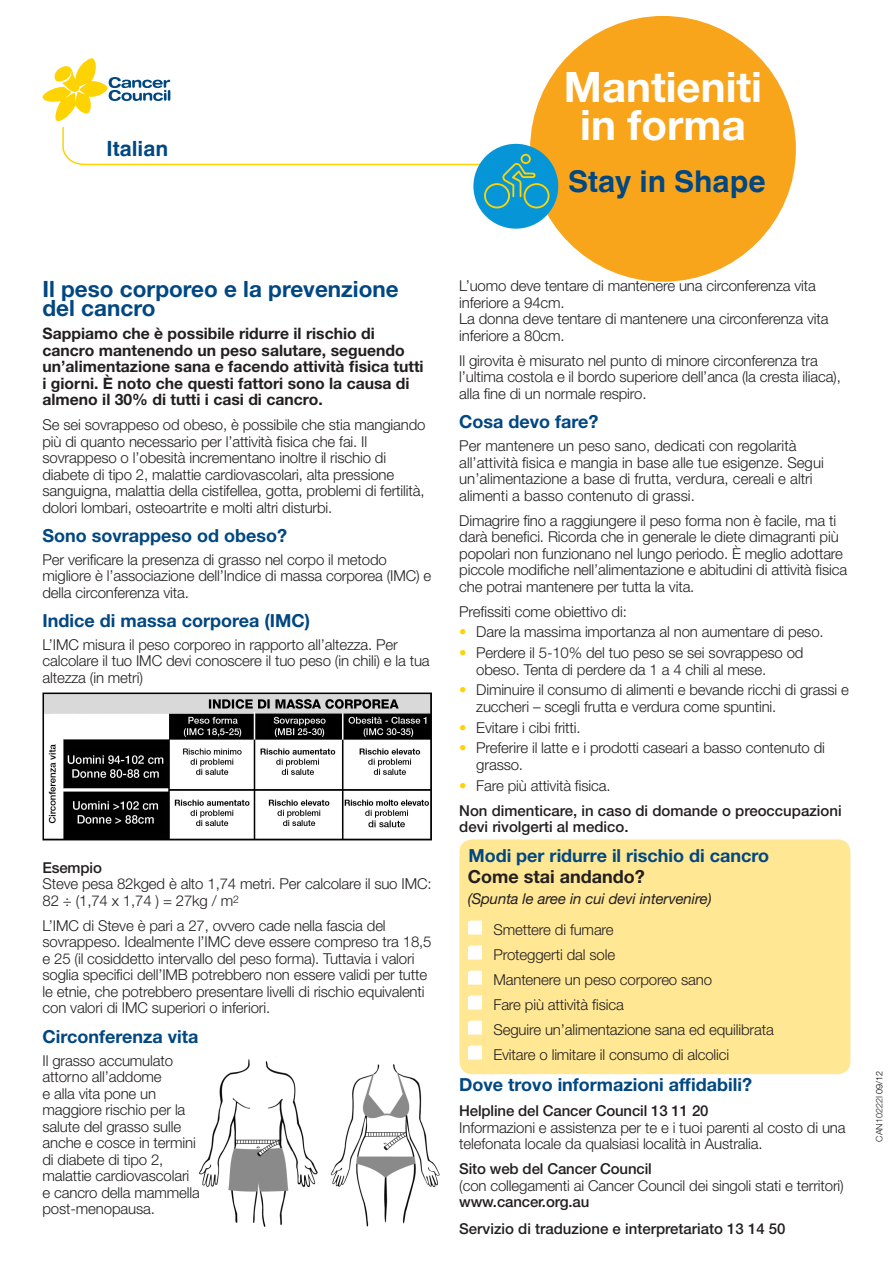
<style>
.page{position:relative;width:893px;height:1263px;background:#fff}
.page>*{position:absolute;margin:0;border:0;box-sizing:border-box;transform-origin:0 0}
.main_heading{font:700 42px/37.5px "Helvetica Neue LT Std";color:#fff;text-align:center}
.subs_light_blue{font:700 30px "Helvetica World";color:#014782}
.subs_blue{font:700 22.5px/19.5px "Helvetica Neue LT Std";color:#014782}
.subs_light_blue-2{font:700 21px "Helvetica World";color:#014782}
.subs_blue-2{font:700 18px "Helvetica Neue LT Std";color:#014782}
.t1{font:700 18px "Helvetica Neue LT Std";color:#231f20}
.intro_para{font:700 15.75px/16.5px "Helvetica Neue LT Std";color:#231f20}
.body{font:300 15px/16.5px "Helvetica Neue LT Std";letter-spacing:-.01em;color:#231f20}
.bullet_para{font:300 15px/16.5px "Helvetica Neue LT Std";letter-spacing:-.01em;color:#231f20}
.t2{font:500 15px/16.5px "Helvetica Neue LT Std";color:#231f20}
.t3{font:italic 15px "Helvetica Neue LT Std";letter-spacing:-.01em;color:#231f20}
.subs_light_blue-3{font:300 9px "Helvetica Neue LT Std";color:#231f20}
.s1{font-weight:500}
.s2{color:#fed304}
.s3{color:#000}
</style>
<div class="page">
<div style="left:459px;top:839px;width:391px;height:235px;background:#ffe794;border-radius:13px"></div>
<svg style="left:468px;top:920px;width:14px;height:14px"></svg>
<svg style="left:468px;top:945px;width:14px;height:14px"></svg>
<svg style="left:468px;top:970px;width:14px;height:14px"></svg>
<svg style="left:468px;top:995px;width:14px;height:14px"></svg>
<svg style="left:468px;top:1020px;width:14px;height:14px"></svg>
<svg style="left:468px;top:1045px;width:14px;height:14px"></svg>
<img style="left:200px;top:1059px;width:240px;height:168px">
<img style="left:43px;top:692px;width:389px;height:149px">
<div style="left:530px;top:16px;width:266px;height:266px;background:#f9a51b;border-radius:50%"></div>
<div style="left:473px;top:144px;width:85px;height:85px;background:#0696d7;border-radius:50%"></div>
<svg style="left:43px;top:58px;width:523px;height:151px"></svg>
<p class="subs_light_blue-2" style="left:106px;top:136px;width:63px">Italian</p>
<p class="main_heading" style="left:564px;top:68px;width:200px">Mantieniti in forma</p>
<p class="subs_light_blue" style="left:568px;top:164px;width:199px">Stay in Shape</p>
<p class="subs_blue" style="left:43px;top:278px;width:358px">Il peso corporeo e la prevenzione del cancro</p>
<p class="intro_para" style="left:43px;top:325px;width:383px">Sappiamo che è possibile ridurre il rischio di cancro mantenendo un peso salutare, seguendo un’alimentazione sana e facendo attività fisica tutti i giorni. È noto che questi fattori sono la causa di almeno il 30% di tutti i casi di cancro.</p>
<p class="body" style="left:43px;top:416px;width:384px">Se sei sovrappeso od obeso, è possibile che stia mangiando più di quanto necessario per l’attività fisica che fai. Il sovrappeso o l’obesità incrementano inoltre il rischio di diabete di tipo 2, malattie cardiovascolari, alta pressione sanguigna, malattia della cistifellea, gotta, problemi di fertilità, dolori lombari, osteoartrite e molti altri disturbi.</p>
<p class="subs_blue-2" style="left:43px;top:524px;width:246px">Sono sovrappeso od obeso?</p>
<p class="body" style="left:43px;top:551px;width:390px">Per verificare la presenza di grasso nel corpo il metodo migliore è l’associazione dell’Indice di massa corporea (IMC) e della circonferenza vita.</p>
<p class="subs_blue-2" style="left:43px;top:609px;width:269px">Indice di massa corporea (IMC)</p>
<p class="body" style="left:43px;top:636px;width:389px">L’IMC misura il peso corporeo in rapporto all’altezza. Per calcolare il tuo IMC devi conoscere il tuo peso (in chili) e la tua altezza (in metri)</p>
<p class="body" style="left:43px;top:859px;width:391px"><span class="s1">Esempio<br></span>Steve pesa 82kged è alto 1,74 metri. Per calcolare il suo IMC:<br>82 ÷ (1,74 x 1,74 ) = 27kg / m<sup>2</sup></p>
<p class="body" style="left:43px;top:917px;width:391px">L’IMC di Steve è pari a 27, ovvero cade nella fascia del sovrappeso. Idealmente l’IMC deve essere compreso tra 18,5 e 25 (il cosiddetto intervallo del peso forma). Tuttavia i valori soglia specifici dell’IMB potrebbero non essere validi per tutte le etnie, che potrebbero presentare livelli di rischio equivalenti con valori di IMC superiori o inferiori.</p>
<p class="subs_blue-2" style="left:43px;top:1025px;width:158px">Circonferenza vita</p>
<p class="body" style="left:43px;top:1051px;width:159px">Il grasso accumulato attorno all’addome<br>e alla vita pone un maggiore rischio per la salute del grasso sulle anche e cosce in termini di diabete di tipo 2, malattie cardiovascolari e cancro della mammella post-menopausa.</p>
<p class="body" style="left:459px;top:277px;width:371px">L’uomo deve tentare di mantenere una circonferenza vita inferiore a 94cm.<br>La donna deve tentare di mantenere una circonferenza vita inferiore a 80cm.</p>
<p class="body" style="left:459px;top:352px;width:383px">Il girovita è misurato nel punto di minore circonferenza tra l’ultima costola e il bordo superiore dell’anca (la cresta iliaca), alla fine di un normale respiro.</p>
<p class="subs_blue-2" style="left:459px;top:411px;width:141px">Cosa devo fare?</p>
<p class="body" style="left:459px;top:437px;width:366px">Per mantenere un peso sano, dedicati con regolarità all’attività fisica e mangia in base alle tue esigenze. Segui un’alimentazione a base di frutta, verdura, cereali e altri alimenti a basso contenuto di grassi.</p>
<p class="body" style="left:459px;top:512px;width:389px">Dimagrire fino a raggiungere il peso forma non è facile, ma ti darà benefici. Ricorda che in generale le diete dimagranti più popolari non funzionano nel lungo periodo. È meglio adottare piccole modifiche nell’alimentazione e abitudini di attività fisica che potrai mantenere per tutta la vita.</p>
<p class="body" style="left:459px;top:603px;width:169px">Prefissiti come obiettivo di:</p>
<p class="bullet_para" style="left:459px;top:623px;width:366px"><span class="s2">•</span> Dare la massima importanza al non aumentare di peso.</p>
<p class="bullet_para" style="left:476px;top:644px;width:329px;text-indent:-17px"><span class="s2">•</span> Perdere il 5-10% del tuo peso se sei sovrappeso od obeso. Tenta di perdere da 1 a 4 chili al mese.</p>
<p class="bullet_para" style="left:476px;top:681px;width:374px;text-indent:-17px"><span class="s2">•</span> Diminuire il consumo di alimenti e bevande ricchi di grassi e zuccheri – scegli frutta e verdura come spuntini.</p>
<p class="bullet_para" style="left:459px;top:719px;width:123px"><span class="s2">•</span> Evitare i cibi fritti.</p>
<p class="bullet_para" style="left:476px;top:739px;width:350px;text-indent:-17px"><span class="s2">•</span> Preferire il latte e i prodotti caseari a basso contenuto di grasso.</p>
<p class="bullet_para" style="left:459px;top:777px;width:153px"><span class="s2">•</span> Fare più attività fisica.</p>
<p class="t2" style="left:459px;top:802px;width:384px">Non dimenticare, in caso di domande o preoccupazioni devi rivolgerti al medico.</p>
<p class="subs_blue-2" style="left:468px;top:845px;width:302px">Modi per ridurre il rischio di cancro</p>
<p class="t1" style="left:468px;top:865px;width:178px">Come stai andando?</p>
<p class="t3" style="left:468px;top:889px;width:245px">(Spunta le aree in cui devi intervenire)</p>
<p class="body" style="left:493px;top:921px;width:122px">Smettere di fumare</p>
<p class="body" style="left:493px;top:946px;width:123px">Proteggerti dal sole</p>
<p class="body" style="left:493px;top:971px;width:220px">Mantenere un peso corporeo sano</p>
<p class="body" style="left:493px;top:996px;width:132px">Fare più attività fisica</p>
<p class="body" style="left:493px;top:1021px;width:282px">Seguire un’alimentazione sana ed equilibrata</p>
<p class="body" style="left:493px;top:1046px;width:237px">Evitare o limitare il consumo di alcolici</p>
<p class="subs_blue-2" style="left:459px;top:1074px;width:294px">Dove trovo informazioni affidabili?</p>
<p class="body" style="left:459px;top:1102px;width:388px"><span class="s1">Helpline del Cancer Council 13 11 20<br></span>Informazioni e assistenza per te e i tuoi parenti al costo di una telefonata locale da qualsiasi località in Australia.</p>
<p class="body" style="left:459px;top:1160px;width:386px"><span class="s1">Sito web del Cancer Council<br></span>(con collegamenti ai Cancer Council dei singoli stati e territori) <span class="s1">www.cancer.org.au</span></p>
<p class="t2" style="left:459px;top:1220px;width:328px">Servizio di traduzione e interpretariato 13 14 50</p>
<p class="subs_light_blue-3" style="left:874px;top:1142px;width:72px;rotate:-90deg">CAN10222I <span class="s3">09/12</span></p>
</div>
